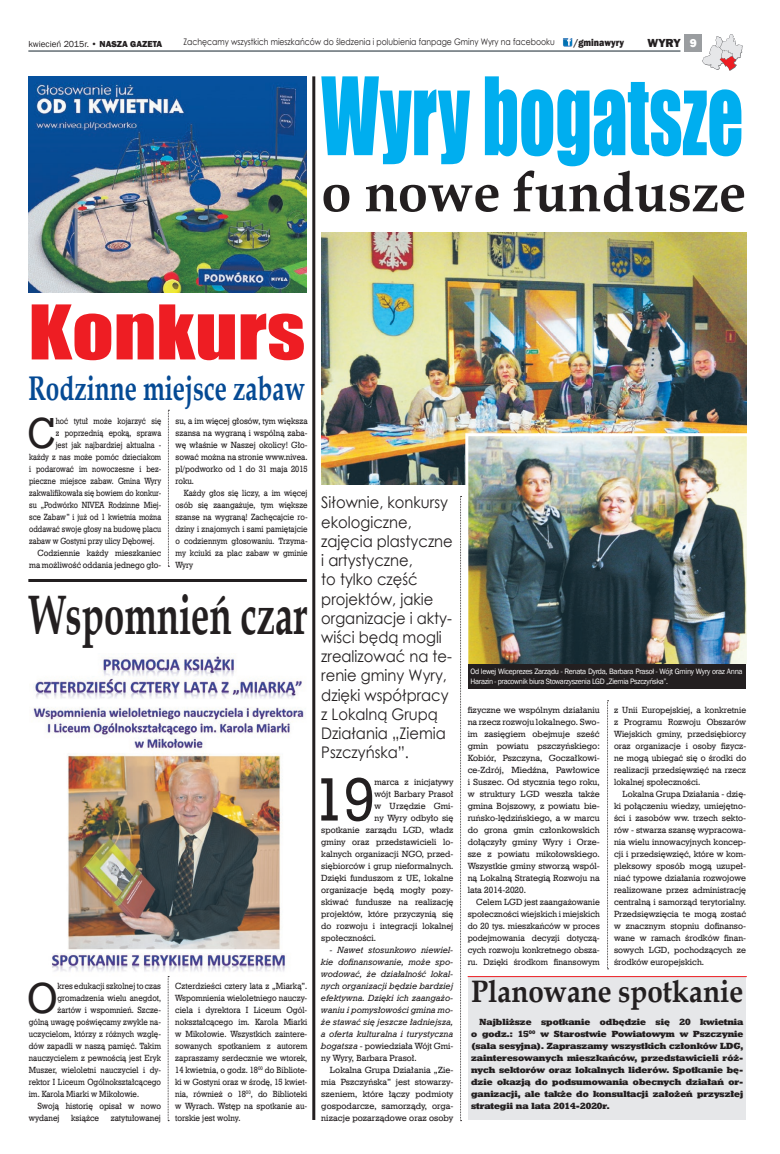
<style>
.page{position:relative;width:780px;height:1154px;background:#fff}
.page>*{position:absolute;margin:0;border:0;box-sizing:border-box;transform-origin:0 0}
.t1{font:99.7px "Impact";color:#00aeef;scale:.71 1}
.t2{font:69.6px "Impact";color:#ee1d23;scale:1.17 1}
.t3{font:60.9px "Geo Slab 712 Md EU";color:#231f20}
.t4{font:700 56px "Book Antiqua";color:#231f20}
.t5{font:700 55.6px "Book Antiqua";color:#231f20;scale:.66 1}
.t6{font:43.6px "Geo Slab 712 Md EU";color:#231f20;scale:.85 1}
.t7{font:43.6px "Geo Slab 712 Md EU";color:#231f20;scale:.9 1}
.t8{font:700 34.2px "Book Antiqua";color:#054a94;scale:.71 1}
.t9{font:700 31px "Book Antiqua";color:#231f20;scale:.9 1}
.t10{font:16px/19.2px "Century Gothic";color:#231f20;scale:.92 1}
.t11{font:800 12px "Franklin Gothic";color:#231f20}
.t12{font:800 10.4px "Franklin Gothic";color:#231f20;scale:.87 1}
.t13{font:9px/12px "Geo Slab 712 Md EU";color:#231f20;text-align:justify}
.t14{font:9px/12px "Geo Slab 712 Md EU";color:#231f20;text-align:justify;scale:.93 1}
.t15{font:9px/12px "Geo Slab 712 Md EU";color:#231f20;text-align:justify;scale:.9 1}
.t16{font:9px/12px "Geo Slab 712 X Bd EU";color:#231f20;text-align:justify}
.t17{font:9px "Geo Slab 712 Md EU";color:#231f20;scale:.85 1}
.t18{font:italic 9px/12px "Geo Slab 712 Md EU";color:#231f20;text-align:justify}
.t19{font:9px "Century Gothic";color:#231f20;scale:.86 1}
.t20{font:9px "Franklin Gothic";color:#231f20}
.t21{font:8px/10px "Franklin Gothic";letter-spacing:-.035em;color:#fff;scale:.96 1}
.s1{font-weight:800}
.s2{color:#fff}
.s3{font-style:normal}
</style>
<div class="page">
<svg style="left:563px;top:39px;width:10px;height:7px"></svg>
<svg style="left:701px;top:34px;width:41px;height:37px"></svg>
<img style="left:33px;top:656px;width:271px;height:321px">
<hr style="left:28px;top:579px;width:279px;height:3px;background:#231f20">
<img style="left:28px;top:77px;width:279px;height:215px">
<svg style="left:168px;top:410px;width:1px;height:157px"></svg>
<svg style="left:168px;top:976px;width:1px;height:145px"></svg>
<hr style="left:312px;top:76px;width:3px;height:1044px;background:#231f20">
<div style="left:468px;top:976px;width:278px;height:144px;background:#e6e7e9"></div>
<img style="left:321px;top:232px;width:425px;height:252px">
<img style="left:464px;top:432px;width:283px;height:237px">
<div style="left:467px;top:664px;width:278px;height:24px;background:#231f20"></div>
<svg style="left:460px;top:496px;width:1px;height:625px"></svg>
<svg style="left:607px;top:700px;width:1px;height:269px"></svg>
<hr style="left:467px;top:976px;width:279px;height:1px;background:#ee1d23">
<div style="left:684px;top:34px;width:17px;height:17px;background:#9a9da0"></div>
<hr style="left:28px;top:51px;width:652px;height:1px;background:#15242e">
<p class="t19" style="left:183px;top:35px;width:433px">Zachęcamy wszystkich mieszkańców do śledzenia i polubienia fanpage Gminy Wyry na facebooku</p>
<p class="t12" style="left:573px;top:36px;width:59px">/gminawyry</p>
<p class="t20" style="left:28px;top:38px;width:135px">kwiecień 2015r. • <span class="s1">NASZA GAZETA</span></p>
<h3 class="t11" style="left:647px;top:35px;width:51px">WYRY <span class="s2">9</span></h3>
<h1 class="t1" style="left:321px;top:39px;width:596px">Wyry bogatsze</h1>
<h3 class="t4" style="left:321px;top:154px;width:426px">o nowe fundusze</h3>
<h2 class="t2" style="left:28px;top:278px;width:238px">Konkurs</h2>
<h3 class="t8" style="left:28px;top:365px;width:391px">Rodzinne miejsce zabaw</h3>
<h3 class="t6" style="left:28px;top:406px;width:34px">C</h3>
<p class="t17" style="left:56px;top:416px;width:126px">hoć tytuł może kojarzyć się</p>
<p class="t14" style="left:175px;top:415px;width:144px">su, a im więcej głosów, tym większa szansa na wygraną i wspólną zaba&shy;wę właśnie w Naszej okolicy! Gło&shy;sować można na stronie www.nivea. pl/podworko od 1 do 31 maja 2015 roku.</p>
<p class="t15" style="left:175px;top:487px;width:148px;text-indent:9px">Każdy głos się liczy, a im więcej osób się zaangażuje, tym większe szanse na wygraną! Zachęcajcie ro&shy;dziny i znajomych i sami pamiętajcie o codziennym głosowaniu. Trzyma&shy;my kciuki za plac zabaw w gminie Wyry</p>
<h3 class="t5" style="left:29px;top:577px;width:423px">Wspomnień czar</h3>
<p class="t17" style="left:56px;top:428px;width:126px">z poprzednią epoką, sprawa</p>
<p class="t17" style="left:56px;top:440px;width:126px">jest jak najbardziej aktualna -</p>
<p class="t17" style="left:29px;top:452px;width:157px">każdy z nas może pomóc dzieciakom</p>
<p class="t17" style="left:29px;top:464px;width:157px">i podarować im nowoczesne i bez-</p>
<p class="t17" style="left:29px;top:476px;width:157px">pieczne miejsce zabaw. Gmina Wyry</p>
<p class="t17" style="left:29px;top:488px;width:157px">zakwalifikowała się bowiem do konkur-</p>
<p class="t17" style="left:29px;top:500px;width:157px">su „Podwórko NIVEA Rodzinne Miej-</p>
<p class="t17" style="left:29px;top:512px;width:157px">sce Zabaw” i już od 1 kwietnia można</p>
<p class="t17" style="left:29px;top:524px;width:157px">oddawać swoje głosy na budowę placu</p>
<p class="t17" style="left:29px;top:536px;width:149px">zabaw w Gostyni przy ulicy Dębowej.</p>
<p class="t14" style="left:38px;top:547px;width:134px">Codziennie każdy mieszkaniec</p>
<p class="t14" style="left:29px;top:559px;width:144px">ma możliwość oddania jednego gło-</p>
<h3 class="t7" style="left:28px;top:970px;width:35px">O</h3>
<p class="t15" style="left:57px;top:979px;width:116px">kres edukacji szkolnej to czas</p>
<p class="t15" style="left:57px;top:991px;width:116px">gromadzenia wielu anegdot,</p>
<p class="t15" style="left:57px;top:1003px;width:116px">żartów i wspomnień. Szcze-</p>
<p class="t15" style="left:29px;top:1015px;width:148px">gólną uwagę poświęcamy zwykle na-</p>
<p class="t15" style="left:29px;top:1027px;width:148px">uczycielom, którzy z różnych wzglę-</p>
<p class="t15" style="left:29px;top:1039px;width:148px">dów zapadli w naszą pamięć. Takim</p>
<p class="t15" style="left:29px;top:1051px;width:148px">nauczycielem z pewnością jest Eryk</p>
<p class="t15" style="left:29px;top:1063px;width:148px">Muszer, wieloletni nauczyciel i dy-</p>
<p class="t15" style="left:29px;top:1075px;width:148px">rektor I Liceum Ogólnokształcącego</p>
<p class="t15" style="left:29px;top:1087px;width:124px">im. Karola Miarki w Mikołowie.</p>
<p class="t14" style="left:37px;top:1099px;width:134px">Swoją historię opisał w nowo</p>
<p class="t14" style="left:29px;top:1111px;width:35px">wydanej</p>
<p class="t14" style="left:71px;top:1111px;width:31px">książce</p>
<p class="t14" style="left:111px;top:1111px;width:56px">zatytułowanej</p>
<p class="t14" style="left:175px;top:979px;width:144px">Czterdzieści cztery lata z „Miarką”.<br>Wspomnienia wieloletniego nauczy&shy;ciela i dyrektora I Liceum Ogól&shy;nokształcącego im. Karola Miarki w Mikołowie. Wszystkich zaintere&shy;sowanych spotkaniem z autorem zapraszamy serdecznie we wtorek, 14 kwietnia, o godz. 18<sup>00</sup> do Bibliote&shy;ki w Gostyni oraz w środę, 15 kwiet&shy;nia, również o 18<sup>00</sup>, do Biblioteki w Wyrach. Wstęp na spotkanie au&shy;torskie jest wolny.</p>
<p class="t10" style="left:321px;top:493px;width:144px">Siłownie, konkursy ekologiczne, zajęcia plastyczne i artystyczne,<br>to tylko część projektów, jakie organizacje i akty&shy;wiści będą mogli zrealizować na te&shy;renie gminy Wyry, dzięki współpracy z Lokalną Grupą<br>Działania „Ziemia<br>Pszczyńska”.</p>
<h3 class="t3" style="left:314px;top:762px;width:62px">19</h3>
<p class="t13" style="left:374px;top:775px;width:80px">marca z inicjatywy</p>
<p class="t13" style="left:374px;top:787px;width:80px">wójt Barbary Prasoł</p>
<p class="t13" style="left:374px;top:799px;width:80px">w Urzędzie Gmi-</p>
<p class="t13" style="left:374px;top:811px;width:80px">ny Wyry odbyło się</p>
<p class="t13" style="left:321px;top:823px;width:134px">spotkanie zarządu LGD, władz</p>
<p class="t13" style="left:321px;top:835px;width:134px">gminy oraz przedstawicieli lo-</p>
<p class="t13" style="left:321px;top:847px;width:134px">kalnych organizacji NGO, przed-</p>
<p class="t13" style="left:321px;top:859px;width:134px">siębiorców i grup nieformalnych.</p>
<p class="t13" style="left:321px;top:871px;width:134px">Dzięki funduszom z UE, lokalne</p>
<p class="t13" style="left:321px;top:883px;width:134px">organizacje będą mogły pozy-</p>
<p class="t13" style="left:321px;top:895px;width:134px">skiwać fundusze na realizację</p>
<p class="t13" style="left:321px;top:907px;width:134px">projektów, które przyczynią się</p>
<p class="t13" style="left:321px;top:919px;width:134px">do rozwoju i integracji lokalnej</p>
<p class="t13" style="left:321px;top:931px;width:56px">społeczności.</p>
<p class="t18" style="left:321px;top:943px;width:134px;text-indent:9px">- Nawet stosunkowo niewiel&shy;kie dofinansowanie, może spo&shy;wodować, że działalność lokal&shy;nych organizacji będzie bardziej efektywna. Dzięki ich zaangażo&shy;waniu i pomysłowości gmina mo&shy;że stawać się jeszcze ładniejsza, a oferta kulturalna i turystyczna bogatsza <span class="s3">- powiedziała Wójt Gmi&shy;ny Wyry, Barbara Prasoł.</span></p>
<p class="t13" style="left:321px;top:1063px;width:134px;text-indent:9px">Lokalna Grupa Działania „Zie&shy;mia Pszczyńska” jest stowarzy&shy;szeniem, które łączy podmioty gospodarcze, samorządy, orga&shy;nizacje pozarządowe oraz osoby</p>
<p class="t21" style="left:470px;top:667px;width:285px">Od lewej Wiceprezes Zarządu - Renata Dyrda, Barbara Prasoł - Wójt Gminy Wyry oraz Anna<br>Harazin - pracownik biura Stowarzyszenia LGD „Ziemia Pszczyńska”.</p>
<p class="t13" style="left:467px;top:703px;width:134px">fizyczne we wspólnym działaniu na rzecz rozwoju lokalnego. Swo&shy;im zasięgiem obejmuje sześć gmin powiatu pszczyńskiego:<br>Kobiór, Pszczyna, Goczałkowi&shy;ce-Zdrój, Miedźna, Pawłowice i Suszec. Od stycznia tego roku, w struktury LGD weszła także gmina Bojszowy, z powiatu bie&shy;ruńsko-lędzińskiego, a w marcu do grona gmin członkowskich dołączyły gminy Wyry i Orze&shy;sze z powiatu mikołowskiego.<br>Wszystkie gminy stworzą wspól&shy;ną Lokalną Strategią Rozwoju na lata 2014-2020.</p>
<p class="t13" style="left:467px;top:895px;width:134px;text-indent:9px">Celem LGD jest zaangażowanie społeczności wiejskich i miejskich do 20 tys. mieszkańców w proces podejmowania decyzji dotyczą&shy;cych rozwoju konkretnego obsza&shy;ru. Dzięki środkom finansowym</p>
<p class="t13" style="left:614px;top:703px;width:134px">z Unii Europejskiej, a konkretnie z Programu Rozwoju Obszarów Wiejskich gminy, przedsiębiorcy oraz organizacje i osoby fizycz&shy;ne mogą ubiegać się o środki do realizacji przedsięwzięć na rzecz lokalnej społeczności.</p>
<p class="t13" style="left:614px;top:787px;width:134px;text-indent:9px">Lokalna Grupa Działania - dzię&shy;ki połączeniu wiedzy, umiejętno&shy;ści i zasobów ww. trzech sekto&shy;rów - stwarza szansę wypracowa&shy;nia wielu innowacyjnych koncep&shy;cji i przedsięwzięć, które w kom&shy;pleksowy sposób mogą uzupeł&shy;niać typowe działania rozwojowe realizowane przez administrację centralną i samorząd terytorialny.<br>Przedsięwzięcia te mogą zostać w znacznym stopniu dofinanso&shy;wane w ramach środków finan&shy;sowych LGD, pochodzących ze środków europejskich.</p>
<h3 class="t9" style="left:471px;top:970px;width:304px">Planowane spotkanie</h3>
<p class="t16" style="left:471px;top:1015px;width:274px;text-indent:9px">Najbliższe spotkanie odbędzie się 20 kwietnia o godz.: 15<sup>00</sup> w Starostwie Powiatowym w Pszczynie (sala sesyjna). Zapraszamy wszystkich członków LDG, zainteresowanych mieszkańców, przedstawicieli róż&shy;nych sektorów oraz lokalnych liderów. Spotkanie bę&shy;dzie okazją do podsumowania obecnych działań or&shy;ganizacji, ale także do konsultacji założeń przyszłej strategii na lata 2014-2020r.</p>
</div>
